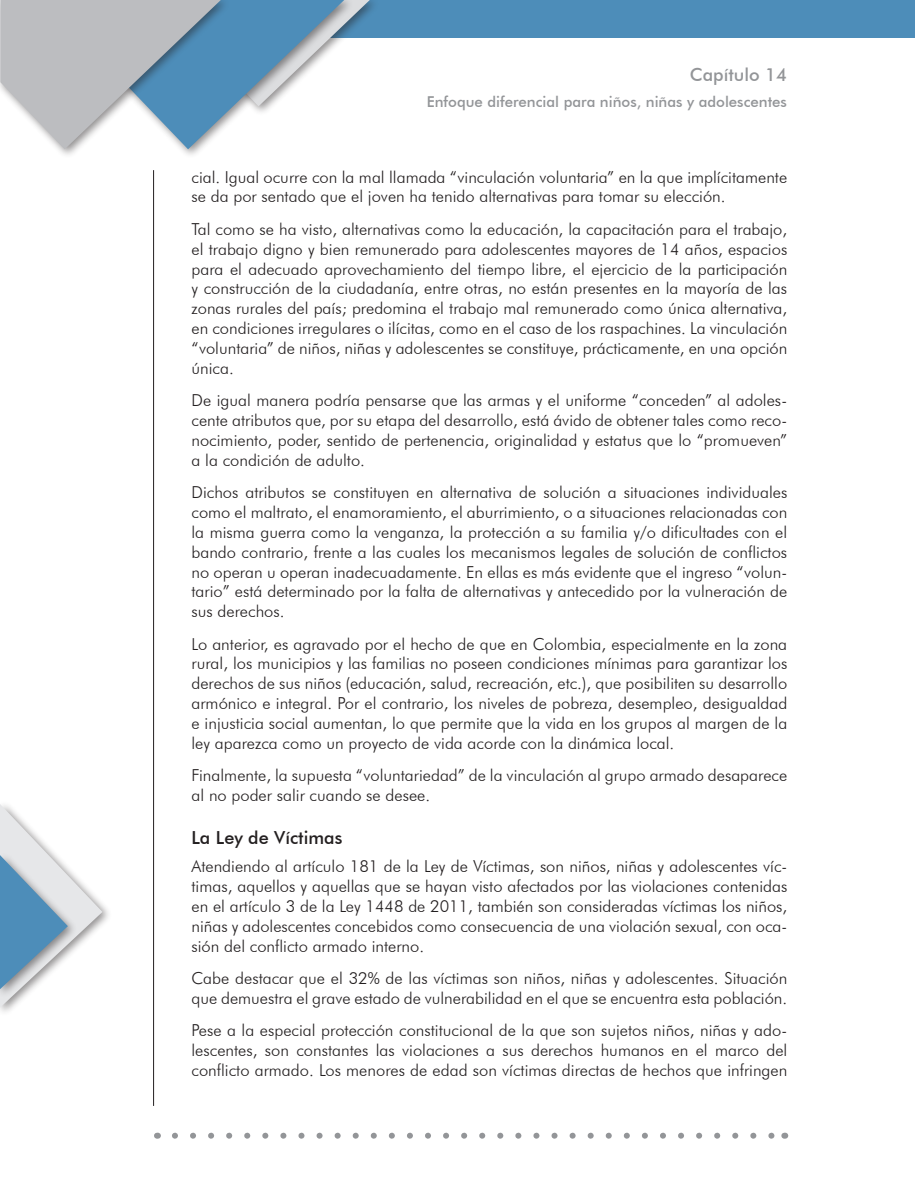
<style>
.page{position:relative;width:915px;height:1191px;background:#fff}
.page>*{position:absolute;margin:0;border:0;box-sizing:border-box;transform-origin:0 0}
.Subtitulo{font:500 18px "Futura BT";color:#231f20}
.t1{font:500 18px "Futura BT";color:#939598}
.Texto{font:300 16.5px/19.8px "Futura BT";color:#231f20;text-align:justify}
.t2{font:500 15px "Futura BT";color:#939598}
</style>
<div class="page">
<div style="left:270px;top:0;width:644px;height:38px;background:#4d8db9"></div>
<div style="left:207px;top:0;width:172px;height:117px;background:#231f20;opacity:.5"></div>
<div style="left:0;top:0;width:231px;height:159px;background:#231f20;opacity:.5"></div>
<svg style="left:0;top:0;width:369px;height:149px"></svg>
<hr style="left:153px;top:170px;width:1px;height:936px;background:#231f20">
<svg style="left:175px;top:1132px;width:600px;height:6px"></svg>
<svg style="left:0;top:804px;width:102px;height:203px"></svg>
<p class="t1" style="left:689px;top:64px;width:99px">Capítulo 14</p>
<p class="t2" style="left:426px;top:92px;width:361px">Enfoque diferencial para niños, niñas y adolescentes</p>
<p class="Texto" style="left:191px;top:167px;width:597px">cial. Igual ocurre con la mal llamada “vinculación voluntaria” en la que implícitamente se da por sentado que el joven ha tenido alternativas para tomar su elección.</p>
<p class="Texto" style="left:191px;top:219px;width:597px">Tal como se ha visto, alternativas como la educación, la capacitación para el trabajo, el trabajo digno y bien remunerado para adolescentes mayores de 14 años, espacios para el adecuado aprovechamiento del tiempo libre, el ejercicio de la participación y construcción de la ciudadanía, entre otras, no están presentes en la mayoría de las zonas rurales del país; predomina el trabajo mal remunerado como única alternativa, en condiciones irregulares o ilícitas, como en el caso de los raspachines. La vinculación “voluntaria” de niños, niñas y adolescentes se constituye, prácticamente, en una opción única.</p>
<p class="Texto" style="left:191px;top:390px;width:597px">De igual manera podría pensarse que las armas y el uniforme “conceden” al adoles&shy;cente atributos que, por su etapa del desarrollo, está ávido de obtener tales como reco&shy;nocimiento, poder, sentido de pertenencia, originalidad y estatus que lo “promueven” a la condición de adulto.</p>
<p class="Texto" style="left:191px;top:482px;width:597px">Dichos atributos se constituyen en alternativa de solución a situaciones individuales como el maltrato, el enamoramiento, el aburrimiento, o a situaciones relacionadas con la misma guerra como la venganza, la protección a su familia y/o dificultades con el bando contrario, frente a las cuales los mecanismos legales de solución de conflictos no operan u operan inadecuadamente. En ellas es más evidente que el ingreso “volun&shy;tario” está determinado por la falta de alternativas y antecedido por la vulneración de sus derechos.</p>
<p class="Texto" style="left:191px;top:634px;width:597px">Lo anterior, es agravado por el hecho de que en Colombia, especialmente en la zona rural, los municipios y las familias no poseen condiciones mínimas para garantizar los derechos de sus niños (educación, salud, recreación, etc.), que posibiliten su desarrollo armónico e integral. Por el contrario, los niveles de pobreza, desempleo, desigualdad e injusticia social aumentan, lo que permite que la vida en los grupos al margen de la ley aparezca como un proyecto de vida acorde con la dinámica local.</p>
<p class="Texto" style="left:191px;top:765px;width:597px">Finalmente, la supuesta “voluntariedad” de la vinculación al grupo armado desaparece al no poder salir cuando se desee.</p>
<p class="Subtitulo" style="left:191px;top:826px;width:152px">La Ley de Víctimas</p>
<p class="Texto" style="left:191px;top:856px;width:597px">Atendiendo al artículo 181 de la Ley de Víctimas, son niños, niñas y adolescentes víc&shy;timas, aquellos y aquellas que se hayan visto afectados por las violaciones contenidas en el artículo 3 de la Ley 1448 de 2011, también son consideradas víctimas los niños, niñas y adolescentes concebidos como consecuencia de una violación sexual, con oca&shy;sión del conflicto armado interno.</p>
<p class="Texto" style="left:191px;top:968px;width:597px">Cabe destacar que el 32% de las víctimas son niños, niñas y adolescentes. Situación que demuestra el grave estado de vulnerabilidad en el que se encuentra esta población.</p>
<p class="Texto" style="left:191px;top:1020px;width:597px">Pese a la especial protección constitucional de la que son sujetos niños, niñas y ado&shy;lescentes, son constantes las violaciones a sus derechos humanos en el marco del conflicto armado. Los menores de edad son víctimas directas de hechos que infringen</p>
</div>
